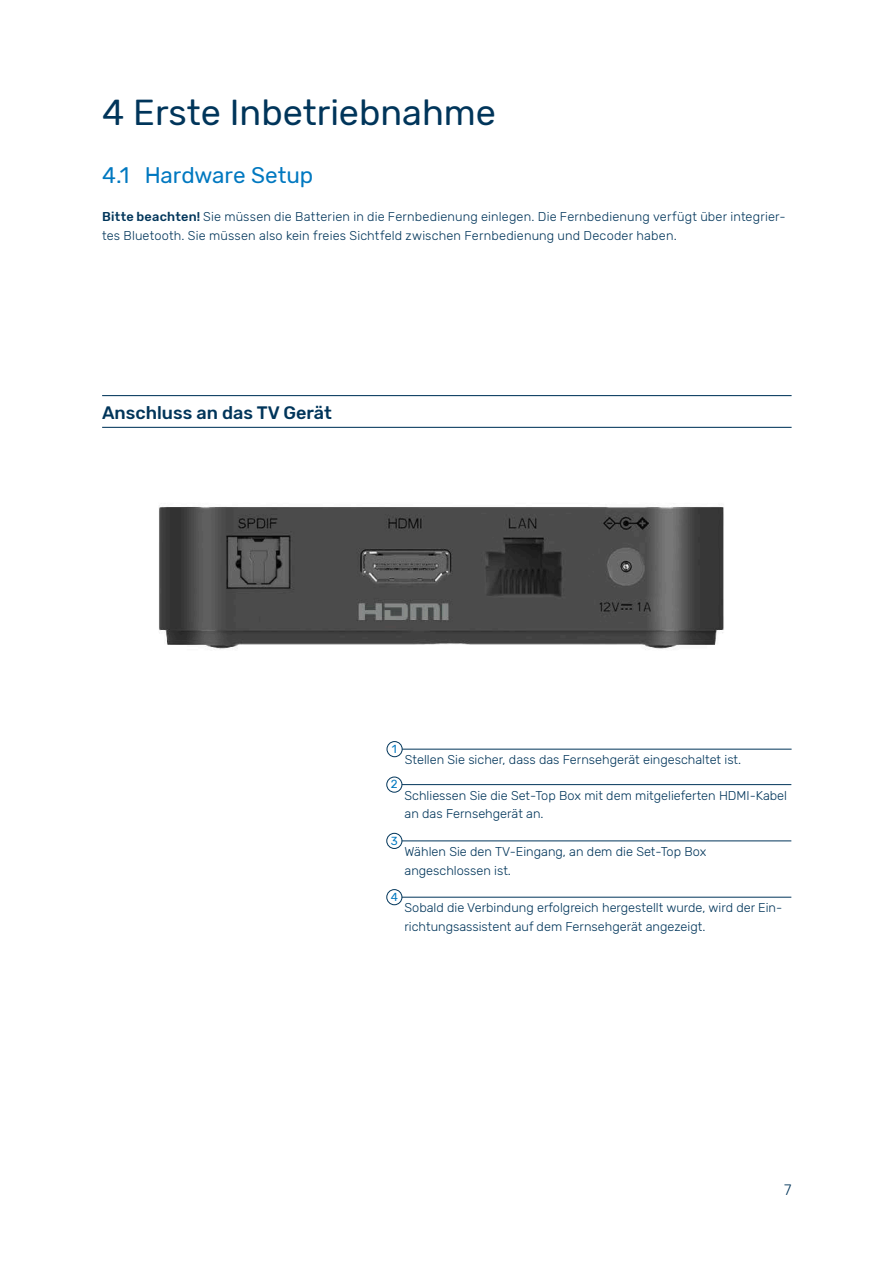
<style>
.page{position:relative;width:894px;height:1264px;background:#fff}
.page>*{position:absolute;margin:0;border:0;box-sizing:border-box;transform-origin:0 0}
.t1{font:36px "Rubik";color:#00355a}
.t2{font:22.5px "Rubik";letter-spacing:-.005em;color:#0078c0}
.t3{font:500 18px "Rubik";color:#00355a}
.t4{font:300 15px "Rubik";color:#00355a}
.t5{font:300 12.75px/18.8px "Rubik";color:#00355a}
.t6{font:11.7px "Rubik";color:#0078c0}
.s1{font-weight:500}
</style>
<div class="page">
<hr style="left:102px;top:427px;width:689px;height:1px;background:#00355a">
<hr style="left:102px;top:395px;width:689px;height:1px;background:#00355a">
<hr style="left:402px;top:748px;width:389px;height:1px;background:#00355a">
<div style="left:386px;top:741px;width:16px;height:16px;border:1px solid #00355a;border-radius:50%"></div>
<hr style="left:402px;top:784px;width:389px;height:1px;background:#00355a">
<div style="left:386px;top:776px;width:16px;height:16px;border:1px solid #00355a;border-radius:50%"></div>
<hr style="left:402px;top:840px;width:389px;height:1px;background:#00355a">
<div style="left:386px;top:832px;width:16px;height:16px;border:1px solid #00355a;border-radius:50%"></div>
<hr style="left:402px;top:896px;width:389px;height:1px;background:#00355a">
<div style="left:386px;top:889px;width:16px;height:16px;border:1px solid #00355a;border-radius:50%"></div>
<img style="left:159px;top:506px;width:565px;height:144px">
<h1 class="t1" style="left:102px;top:91px;width:395px">4 Erste Inbetriebnahme</h1>
<h2 class="t2" style="left:102px;top:162px;width:212px">4.1 Hardware Setup</h2>
<p class="t5" style="left:102px;top:207px;width:684px"><span class="s1">Bitte beachten!</span> Sie müssen die Batterien in die Fernbedienung einlegen. Die Fernbedienung verfügt über integrier&shy;tes Bluetooth. Sie müssen also kein freies Sichtfeld zwischen Fernbedienung und Decoder haben.</p>
<h3 class="t3" style="left:102px;top:402px;width:231px">Anschluss an das TV Gerät</h3>
<p class="t6" style="left:392px;top:742px;width:6px">1</p>
<p class="t5" style="left:404px;top:750px;width:338px">Stellen Sie sicher, dass das Fernsehgerät eingeschaltet ist.</p>
<p class="t6" style="left:391px;top:777px;width:8px">2</p>
<p class="t5" style="left:404px;top:785px;width:384px">Schliessen Sie die Set-Top Box mit dem mitgelieferten HDMI-Kabel an das Fernsehgerät an.</p>
<p class="t6" style="left:391px;top:833px;width:8px">3</p>
<p class="t5" style="left:404px;top:842px;width:303px">Wählen Sie den TV-Eingang, an dem die Set-Top Box angeschlossen ist.</p>
<p class="t6" style="left:391px;top:890px;width:9px">4</p>
<p class="t5" style="left:404px;top:898px;width:379px">Sobald die Verbindung erfolgreich hergestellt wurde, wird der Ein&shy;richtungsassistent auf dem Fernsehgerät angezeigt.</p>
<p class="t4" style="left:784px;top:1181px;width:9px">7</p>
</div>
